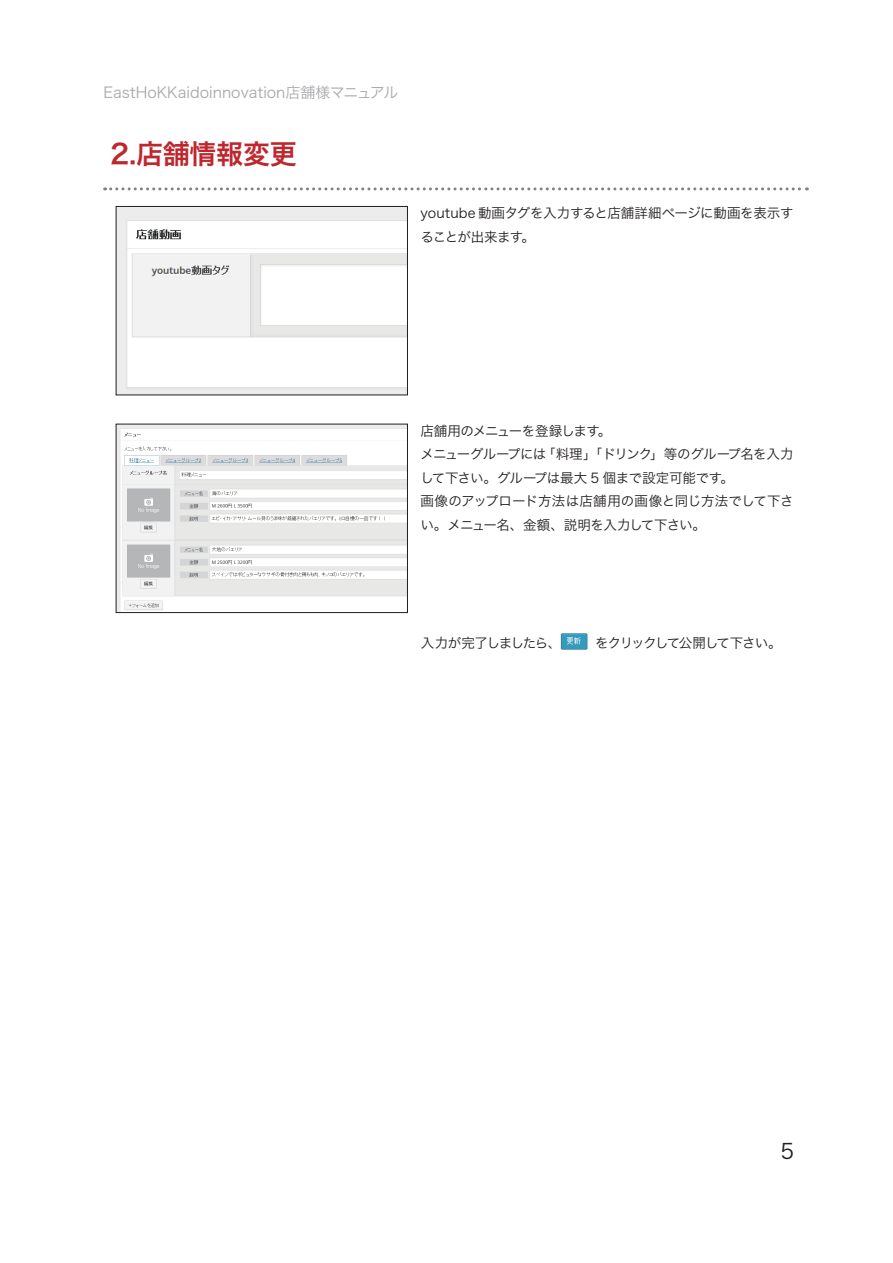
<style>
.page{position:relative;width:893px;height:1263px;background:#fff}
.page>*{position:absolute;margin:0;border:0;box-sizing:border-box;transform-origin:0 0}
.t1{font:27px "Hira Kaku Pro W6";letter-spacing:-.01em;color:#be272d}
.t2{font:21px "Hira Kaku Pro W3";color:#231f20}
.t3{font:15px "Hira Kaku Pro W3";color:#a8a9ad}
.t4{font:13.5px/23.7px "Hira Kaku Pro W3";letter-spacing:-.035em;color:#231f20}
.t5{font:13.5px/23.7px "Hira Kaku Pro W3";letter-spacing:-.005em;color:#231f20}
.t6{font:13.5px "Hira Kaku Pro W3";letter-spacing:-.095em;color:#231f20}
.t7{font:13.5px "Hira Kaku Pro W3";letter-spacing:-.06em;color:#231f20}
</style>
<div class="page">
<svg style="left:105px;top:187px;width:702px;height:3px"></svg>
<img style="left:118px;top:208px;width:288px;height:185px">
<div style="left:116px;top:206px;width:292px;height:189px;border:1px solid #231f20"></div>
<img style="left:118px;top:426px;width:288px;height:185px">
<div style="left:116px;top:424px;width:292px;height:189px;border:1px solid #231f20"></div>
<img style="left:560px;top:633px;width:28px;height:17px">
<p class="t3" style="left:103px;top:81px;width:297px">EastHoKKaidoinnovation店舗様マニュアル</p>
<h1 class="t1" style="left:110px;top:131px;width:188px">2.店舗情報変更</h1>
<p class="t5" style="left:521px;top:201px;width:274px;text-indent:-101px">youtube 動画タグを入力すると店舗詳細ページに動画を表示す。</p>
<p class="t4" style="left:420px;top:224px;width:105px">ることが出来ます</p>
<p class="t4" style="left:420px;top:418px;width:181px">店舗用のメニューを登録します</p>
<p class="t4" style="left:598px;top:418px;width:15px">。</p>
<p class="t4" style="left:650px;top:442px;width:145px">」等のグループ名を入力</p>
<p class="t4" style="left:542px;top:442px;width:112px">「料理」「ドリンク</p>
<p class="t7" style="left:420px;top:444px;width:127px">メニューグループには</p>
<p class="t4" style="left:420px;top:465px;width:375px">して下さい。グループは最大 5 個まで設定可能です<br>画像のアップロード方法は店舗用の画像と同じ方法でして下さい。メニュー名、金額、説明を入力して下さい。</p>
<p class="t4" style="left:720px;top:465px;width:15px">。</p>
<p class="t6" style="left:421px;top:632px;width:362px">入力が完了しましたら、　　　をクリックして公開して下さい。</p>
<h2 class="t2" style="left:780px;top:1135px;width:15px">5</h2>
</div>
